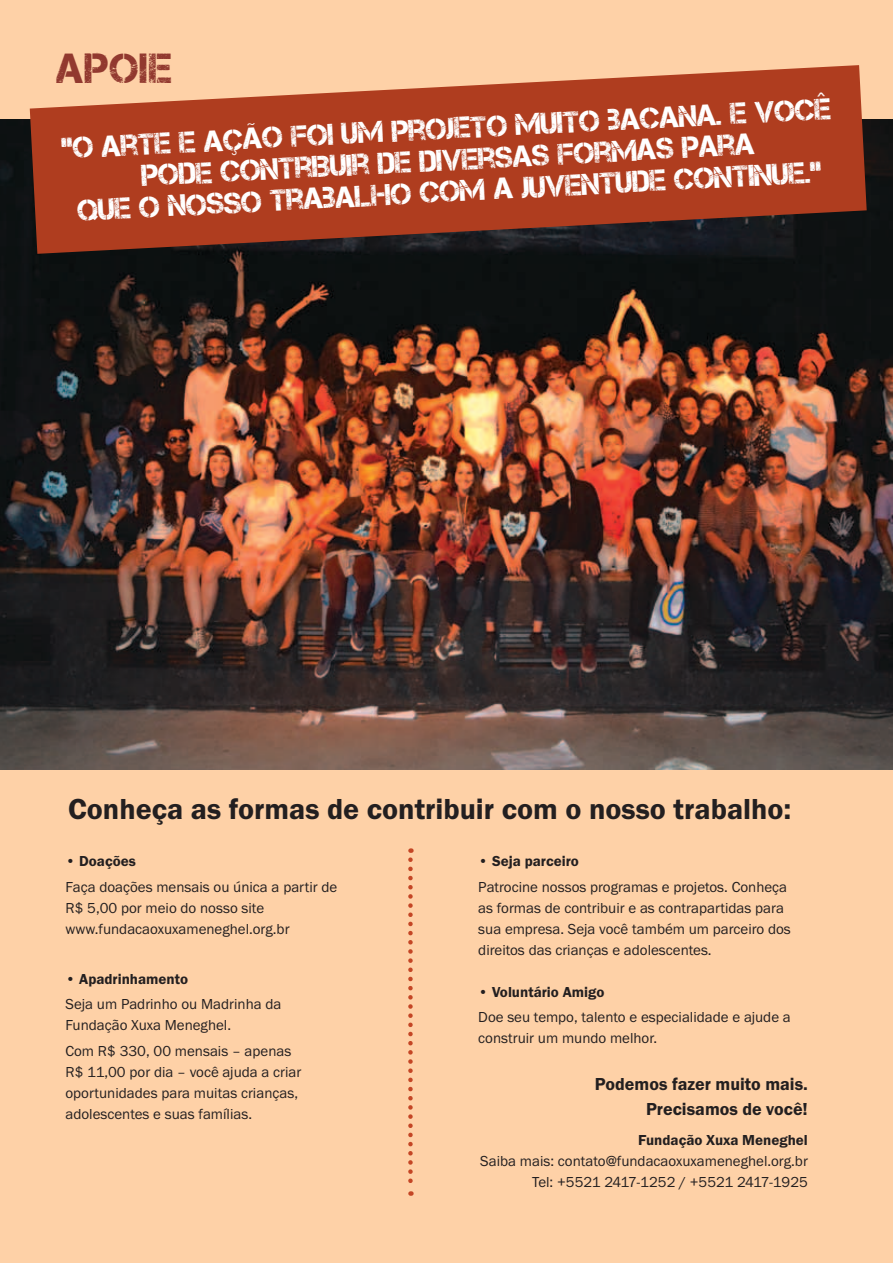
<style>
.page{position:relative;width:893px;height:1263px;background:#fed1a7}
.page>*{position:absolute;margin:0;border:0;box-sizing:border-box;transform-origin:0 0}
.t1{font:42px "Captureit";letter-spacing:.025em;color:#92392f}
.t2{font:30px/31.5px "Captureit";color:#fff;text-align:center}
.t3{font:600 30px "Franklin Gothic Itc T";color:#231f20}
.t4{font:600 18px/25.2px "Franklin Gothic Itc T";color:#231f20;text-align:right}
.t5{font:15px/21px "Franklin Gothic Itc T";color:#231f20}
.t6{font:600 15px "Franklin Gothic Itc T";color:#231f20}
</style>
<div class="page">
<svg style="left:408px;top:860px;width:5px;height:336px"></svg>
<img style="left:0;top:119px;width:893px;height:651px">
<svg style="left:30px;top:65px;width:837px;height:189px;background:#a64a2e"></svg>
<h1 class="t1" style="left:56px;top:45px;width:117px">Apoie</h1>
<h2 class="t2" style="left:61px;top:133px;width:772px;rotate:-3deg">“O Arte e Ação foi um projeto muito bacana. E você pode contribuir de diversas formas para<br>que o nosso trabalho com a juventude continue.”</h2>
<h2 class="t3" style="left:68px;top:791px;width:725px">Conheça as formas de contribuir com o nosso trabalho:</h2>
<p class="t6" style="left:65px;top:853px;width:72px">• Doações</p>
<p class="t5" style="left:65px;top:876px;width:273px">Faça doações mensais ou única a partir de<br>R$ 5,00 por meio do nosso site www.fundacaoxuxameneghel.org.br</p>
<p class="t6" style="left:65px;top:970px;width:124px">• Apadrinhamento</p>
<p class="t5" style="left:65px;top:994px;width:217px">Seja um Padrinho ou Madrinha da<br>Fundação Xuxa Meneghel.</p>
<p class="t5" style="left:65px;top:1040px;width:237px">Com R$ 330, 00 mensais – apenas R$ 11,00 por dia – você ajuda a criar oportunidades para muitas crianças, adolescentes e suas famílias.</p>
<p class="t6" style="left:478px;top:853px;width:102px">• Seja parceiro</p>
<p class="t5" style="left:478px;top:876px;width:314px">Patrocine nossos programas e projetos. Conheça as formas de contribuir e as contrapartidas para sua empresa. Seja você também um parceiro dos direitos das crianças e adolescentes.</p>
<p class="t6" style="left:478px;top:983px;width:128px">• Voluntário Amigo</p>
<p class="t5" style="left:478px;top:1006px;width:314px">Doe seu tempo, talento e especialidade e ajude a construir um mundo melhor.</p>
<p class="t4" style="left:595px;top:1071px;width:215px">Podemos fazer muito mais.<br>Precisamos de você!</p>
<p class="t6" style="left:638px;top:1131px;width:171px">Fundação Xuxa Meneghel</p>
<p class="t5" style="left:480px;top:1150px;width:329px;text-align:right">Saiba mais: contato@fundacaoxuxameneghel.org.br<br>Tel: +5521 2417-1252 / +5521 2417-1925</p>
</div>
